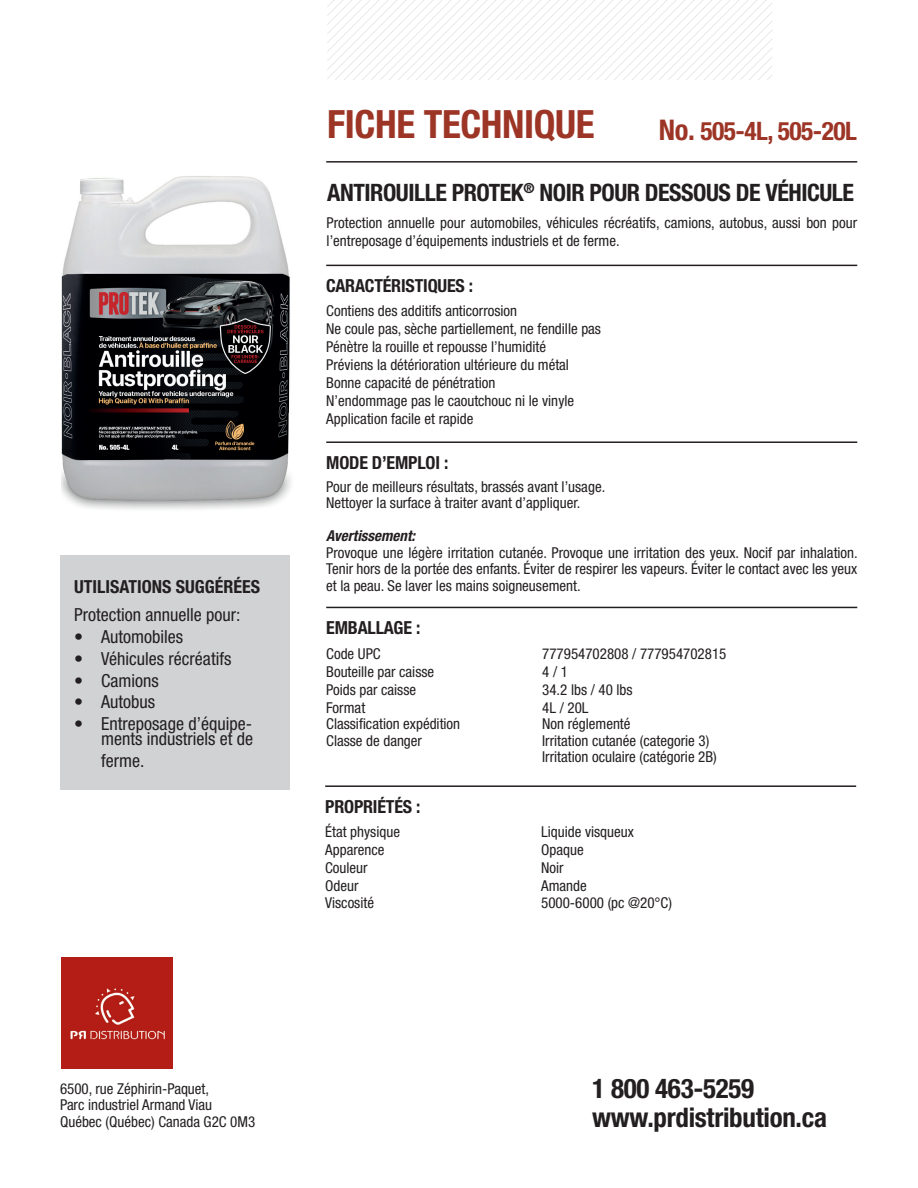
<style>
.page{position:relative;width:918px;height:1188px;background:#fff}
.page>*{position:absolute;margin:0;border:0;box-sizing:border-box;transform-origin:0 0}
.t1{font:700 condensed 39px "Helvetica Neue LT Std";letter-spacing:-.01em;color:#9d3527}
.t2{font:700 condensed 27px/28.5px "Helvetica Neue LT Std";letter-spacing:-.01em;color:#231f20}
.t3{font:700 condensed 25.5px "Helvetica Neue LT Std";letter-spacing:-.02em;color:#9d3527}
.t4{font:700 condensed 24px "Helvetica Neue LT Std";letter-spacing:-.02em;color:#231f20}
.t5{font:condensed 18px/15px "Helvetica Neue LT Std";color:#231f20;text-align:right}
.t6{font:700 condensed 18px "Helvetica Neue LT Std";letter-spacing:-.01em;color:#231f20}
.t7{font:condensed 15px/18px "Helvetica Neue LT Std";color:#231f20}
.t8{font:italic 700 condensed 15px "Helvetica Neue LT Std";color:#231f20}
.s1{font-size:28.5px}
</style>
<div class="page">
<svg style="left:327px;top:0;width:445px;height:80px"></svg>
<img style="left:61px;top:957px;width:111px;height:111px">
<hr style="left:326px;top:161px;width:531px;height:2px;background:#231f20">
<hr style="left:326px;top:607px;width:531px;height:1px;background:#231f20">
<hr style="left:325px;top:785px;width:531px;height:2px;background:#231f20">
<img style="left:62px;top:176px;width:229px;height:334px">
<div style="left:61px;top:555px;width:229px;height:235px;background:#d1d2d4"></div>
<hr style="left:326px;top:441px;width:531px;height:2px;background:#231f20">
<hr style="left:326px;top:265px;width:531px;height:1px;background:#231f20">
<h1 class="t1" style="left:327px;top:101px;width:269px">FICHE TECHNIQUE</h1>
<h3 class="t3" style="left:659px;top:116px;width:200px"><span class="s1">No.</span> 505-4L, 505-20L</h3>
<h3 class="t4" style="left:327px;top:178px;width:528px">ANTIROUILLE PROTEK<sup>®</sup> NOIR POUR DESSOUS DE VÉHICULE</h3>
<p class="t7" style="left:327px;top:214px;width:532px">Protection annuelle pour automobiles, véhicules récréatifs, camions, autobus, aussi bon pour l’entreposage d’équipements industriels et de ferme.</p>
<p class="t6" style="left:74px;top:576px;width:187px">UTILISATIONS SUGGÉRÉES</p>
<p class="t5" style="left:74px;top:607px;width:168px">Protection annuelle pour:</p>
<p class="t5" style="left:74px;top:629px;width:110px">• Automobiles</p>
<p class="t5" style="left:74px;top:651px;width:159px">• Véhicules récréatifs</p>
<p class="t5" style="left:74px;top:673px;width:86px">• Camions</p>
<p class="t5" style="left:74px;top:694px;width:82px">• Autobus</p>
<p class="t5" style="left:74px;top:716px;width:180px">• Entreposage d’équipe&shy;ments industriels et de</p>
<p class="t5" style="left:101px;top:753px;width:45px">ferme.</p>
<p class="t6" style="left:326px;top:274px;width:148px">CARACTÉRISTIQUES :</p>
<p class="t7" style="left:326px;top:302px;width:276px">Contiens des additifs anticorrosion<br>Ne coule pas, sèche partiellement, ne fendille pas Pénètre la rouille et repousse l’humidité<br>Préviens la détérioration ultérieure du métal Bonne capacité de pénétration<br>N’endommage pas le caoutchouc ni le vinyle Application facile et rapide</p>
<p class="t6" style="left:326px;top:451px;width:124px">MODE D’EMPLOI :</p>
<p class="t7" style="left:326px;top:478px;width:281px;line-height:16.5px">Pour de meilleurs résultats, brassés avant l’usage.<br>Nettoyer la surface à traiter avant d’appliquer.</p>
<p class="t8" style="left:326px;top:527px;width:90px">Avertissement:</p>
<p class="t7" style="left:326px;top:544px;width:533px;line-height:16.5px;text-align:justify">Provoque une légère irritation cutanée. Provoque une irritation des yeux. Nocif par inhalation.<br>Tenir hors de la portée des enfants. Éviter de respirer les vapeurs. Éviter le contact avec les yeux et la peau. Se laver les mains soigneusement.</p>
<p class="t6" style="left:326px;top:617px;width:96px">EMBALLAGE :</p>
<p class="t7" style="left:326px;top:644px;width:56px">Code UPC</p>
<p class="t7" style="left:542px;top:644px;width:186px">777954702808 / 777954702815</p>
<p class="t7" style="left:326px;top:662px;width:109px">Bouteille par caisse</p>
<p class="t7" style="left:542px;top:662px;width:27px">4 / 1</p>
<p class="t7" style="left:326px;top:680px;width:91px">Poids par caisse</p>
<p class="t7" style="left:542px;top:680px;width:92px">34.2 lbs / 40 lbs</p>
<p class="t7" style="left:326px;top:698px;width:40px">Format</p>
<p class="t7" style="left:542px;top:698px;width:48px">4L / 20L</p>
<p class="t7" style="left:326px;top:715px;width:135px">Classification expédition</p>
<p class="t7" style="left:542px;top:715px;width:90px">Non réglementé</p>
<p class="t7" style="left:326px;top:731px;width:97px">Classe de danger</p>
<p class="t7" style="left:542px;top:732px;width:176px;line-height:16.5px">Irritation cutanée (categorie 3)<br>Irritation oculaire (catégorie 2B)</p>
<p class="t6" style="left:325px;top:795px;width:97px">PROPRIÉTÉS :</p>
<p class="t7" style="left:325px;top:823px;width:76px">État physique</p>
<p class="t7" style="left:541px;top:823px;width:94px">Liquide visqueux</p>
<p class="t7" style="left:325px;top:841px;width:61px">Apparence</p>
<p class="t7" style="left:541px;top:841px;width:44px">Opaque</p>
<p class="t7" style="left:325px;top:859px;width:44px">Couleur</p>
<p class="t7" style="left:541px;top:859px;width:24px">Noir</p>
<p class="t7" style="left:325px;top:877px;width:35px">Odeur</p>
<p class="t7" style="left:541px;top:877px;width:47px">Amande</p>
<p class="t7" style="left:325px;top:893px;width:50px">Viscosité</p>
<p class="t7" style="left:541px;top:893px;width:132px">5000-6000 (pc @20°C)</p>
<p class="t7" style="left:60px;top:1080px;width:197px;line-height:16.5px">6500, rue Zéphirin-Paquet,<br>Parc industriel Armand Viau<br>Québec (Québec) Canada G2C 0M3</p>
<h2 class="t2" style="left:592px;top:1074px;width:236px">1 800 463-5259 www.prdistribution.ca</h2>
</div>
